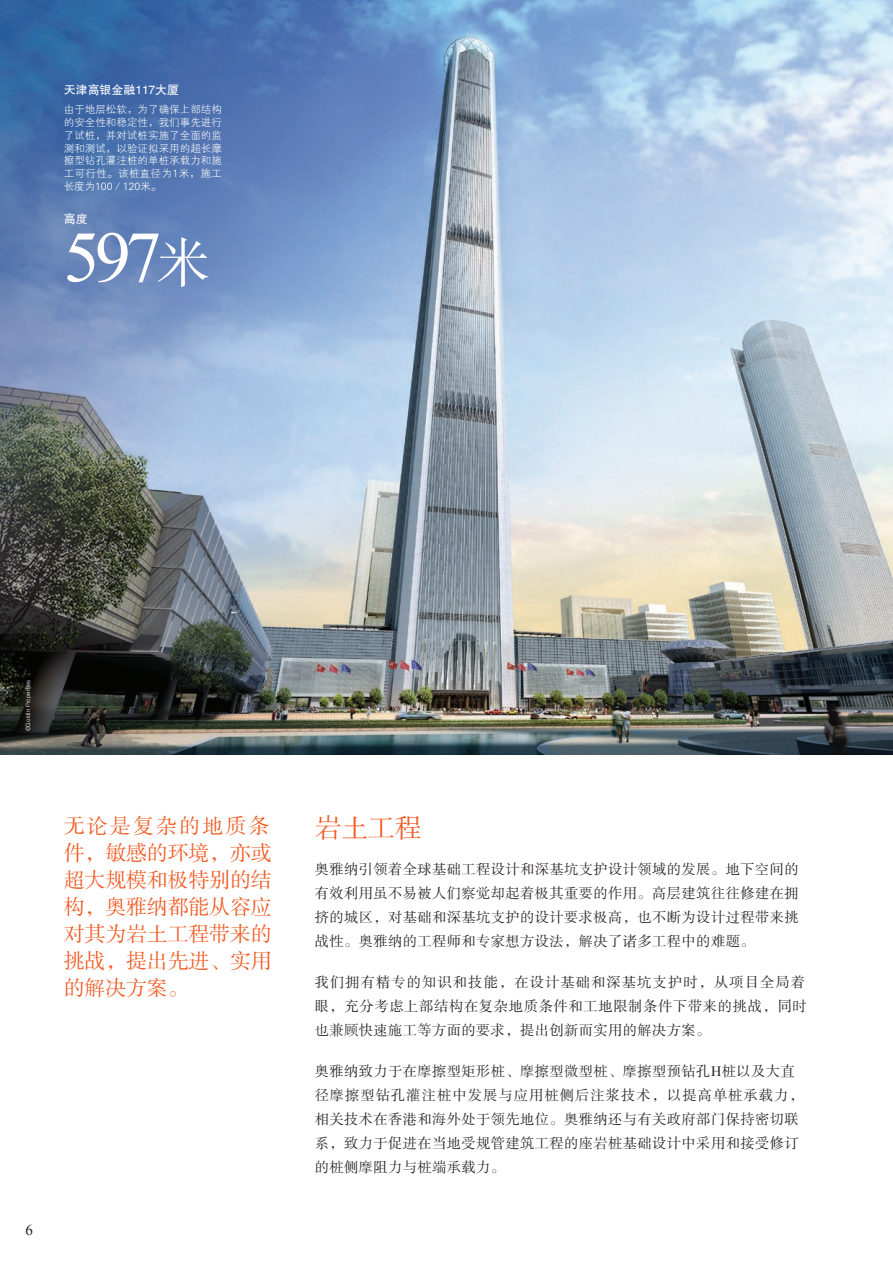
<style>
.page{position:relative;width:893px;height:1263px;background:#fff}
.page>*{position:absolute;margin:0;border:0;box-sizing:border-box;transform-origin:0 0}
.t1{font:72px "Times New Roman";color:#fff}
.H2{font:27px "FZSSJW GB1 0";color:#f15921}
.H2-2{font:21px/27px "FZSSJW GB1 0";letter-spacing:-.01em;color:#f15921;text-align:justify}
.t2{font:15px "Times New Roman";color:#231f20}
.Inside_body_text{font:14.25px/24px "FZSSJW GB1 0";letter-spacing:.03em;color:#231f20;text-align:justify}
.t3{font:12px "FZHTJW GB1 0";letter-spacing:-.005em;color:#fff}
.t4{font:10.5px/12.8px "FZXH1 JW GB1 0";letter-spacing:.005em;color:#fff;text-align:justify}
.Copyright{font:300 6px "Helvetica Neue";letter-spacing:.02em;color:#fff}
.s1{font-family:"FZSSJW GB1 0";font-size:54px}
.s2{font-family:"Times New Roman"}
</style>
<div class="page">
<img style="left:0;top:0;width:893px;height:755px">
<p class="t3" style="left:64px;top:84px;width:117px">天津高银金融117大厦</p>
<p class="t4" style="left:64px;top:104px;width:160px">由于地层松软，为了确保上部结构的安全性和稳定性，我们事先进行了试桩，并对试桩实施了全面的监测和测试，以验证拟采用的超长摩擦型钻孔灌注桩的单桩承载力和施工可行性。该桩直径为1米，施工长度为100／120米。</p>
<p class="t3" style="left:64px;top:212px;width:25px">高度</p>
<p class="t1" style="left:64px;top:209px;width:148px">597<span class="s1">米</span></p>
<p class="Copyright" style="left:24px;top:731px;width:53px;rotate:-90deg">©Goldin Properties</p>
<p class="H2-2" style="left:64px;top:814px;width:210px">无论是复杂的地质条件，敏感的环境，亦或超大规模和极特别的结构，奥雅纳都能从容应对其为岩土工程带来的挑战，提出先进、实用的解决方案。</p>
<p class="t2" style="left:26px;top:1220px;width:9px">6</p>
<p class="H2" style="left:315px;top:814px;width:109px">岩土工程</p>
<p class="Inside_body_text" style="left:315px;top:858px;width:485px">奥雅纳引领着全球基础工程设计和深基坑支护设计领域的发展。地下空间的有效利用虽不易被人们察觉却起着极其重要的作用。高层建筑往往修建在拥挤的城区，对基础和深基坑支护的设计要求极高，也不断为设计过程带来挑战性。奥雅纳的工程师和专家想方设法，解决了诸多工程中的难题。</p>
<p class="Inside_body_text" style="left:315px;top:971px;width:494px">我们拥有精专的知识和技能，在设计基础和深基坑支护时，从项目全局着眼，充分考虑上部结构在复杂地质条件和工地限制条件下带来的挑战，同时也兼顾快速施工等方面的要求，提出创新而实用的解决方案。</p>
<p class="Inside_body_text" style="left:315px;top:1060px;width:491px;text-align:left">奥雅纳致力于在摩擦型矩形桩、摩擦型微型桩、摩擦型预钻孔<span class="s2">H</span>桩以及大直径摩擦型钻孔灌注桩中发展与应用桩侧后注浆技术，以提高单桩承载力，相关技术在香港和海外处于领先地位。奥雅纳还与有关政府部门保持密切联系，致力于促进在当地受规管建筑工程的座岩桩基础设计中采用和接受修订的桩侧摩阻力与桩端承载力。</p>
</div>
